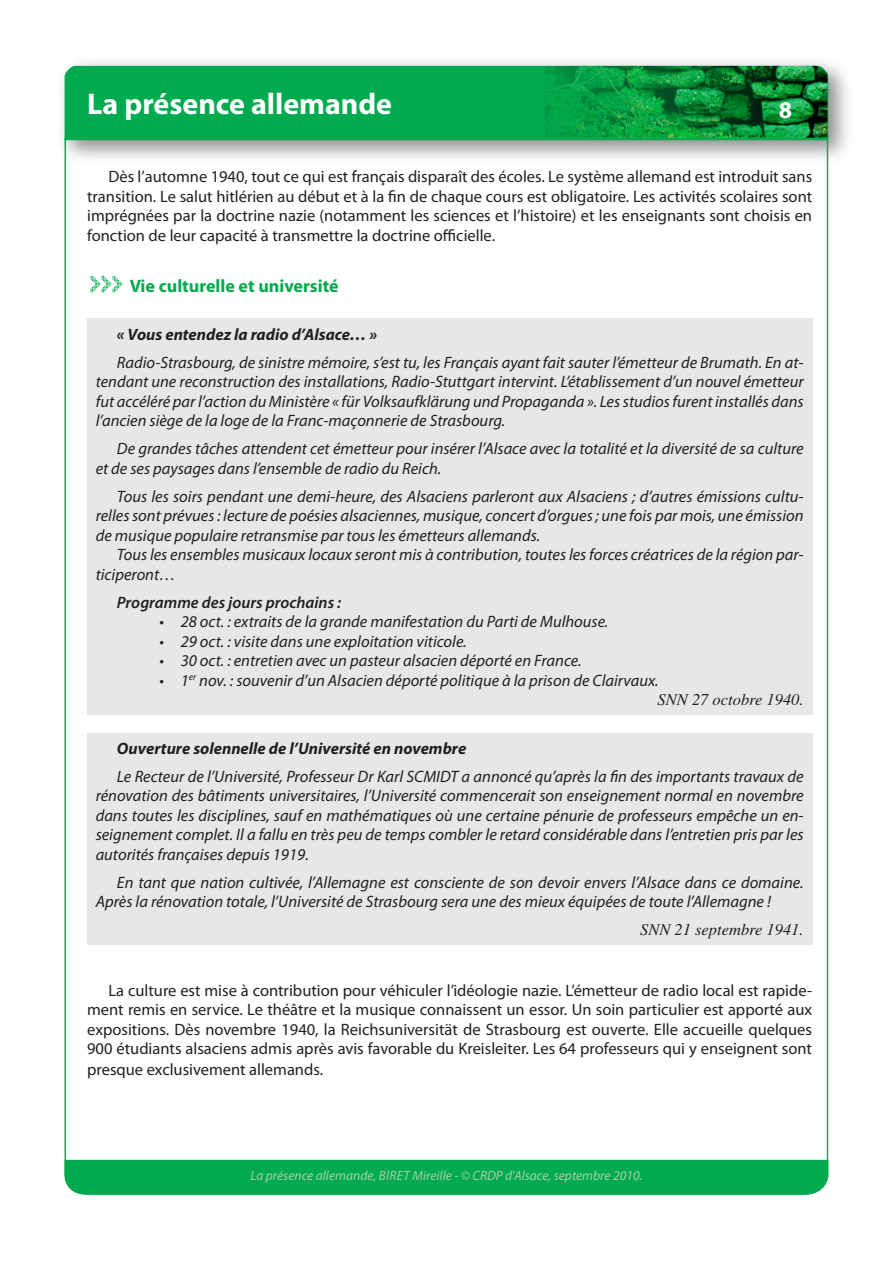
<style>
.page{position:relative;width:893px;height:1263px;background:#fff}
.page>*{position:absolute;margin:0;border:0;box-sizing:border-box;transform-origin:0 0}
.t1{font:700 30px "Myriad Pro";color:#fff}
.t2{font:700 24px "Myriad Pro";color:#fff}
.sous-titre_2{font:700 18px "Myriad Pro";color:#00aa4f}
.paragraphe_normal{font:italic 16.5px/19.5px "Myriad Pro";color:#231f20;text-align:justify}
.paragraphe_normal-2{font:16.5px/19.5px "Myriad Pro";color:#231f20;text-align:justify}
.paragraphe_à_puce{font:italic 16.5px "Myriad Pro";color:#231f20}
.paragraphe_normal-3{font:italic 700 16.5px "Myriad Pro";color:#231f20}
.paragraphe_normal-4{font:italic 16.5px "Times";color:#231f20}
.paragraphe_normal-5{font:italic 600 16.5px "Myriad Pro";color:#231f20}
.t3{font:italic 13.5px "Myriad Pro";color:#abcfaa}
.s1{font-style:normal}
</style>
<div class="page">
<img style="left:62px;top:62px;width:786px;height:111px">
<div style="left:65px;top:66px;width:763px;height:74px;background:#00aa4f"></div>
<hr style="left:65px;top:137px;width:1px;height:1038px;background:#00aa4f">
<hr style="left:827px;top:138px;width:1px;height:1038px;background:#00aa4f">
<div style="left:65px;top:1160px;width:763px;height:35px;background:#00aa4f"></div>
<img style="left:546px;top:66px;width:281px;height:72px">
<svg style="left:90px;top:276px;width:32px;height:16px"></svg>
<div style="left:87px;top:319px;width:725px;height:396px;background:#e6e7e9"></div>
<div style="left:87px;top:733px;width:725px;height:211px;background:#e6e7e9"></div>
<h1 class="t1" style="left:87px;top:84px;width:306px">La présence allemande</h1>
<h2 class="t2" style="left:779px;top:94px;width:15px">8</h2>
<p class="paragraphe_normal-2" style="left:87px;top:167px;width:727px;text-indent:21px">Dès l’automne 1940, tout ce qui est français disparaît des écoles. Le système allemand est introduit sans transition. Le salut hitlérien au début et à la fin de chaque cours est obligatoire. Les activités scolaires sont imprégnées par la doctrine nazie (notamment les sciences et l’histoire) et les enseignants sont choisis en fonction de leur capacité à transmettre la doctrine officielle.</p>
<p class="sous-titre_2" style="left:130px;top:274px;width:211px">Vie culturelle et université</p>
<p class="paragraphe_normal-3" style="left:117px;top:323px;width:262px">« Vous entendez la radio d’Alsace… »</p>
<p class="paragraphe_normal" style="left:96px;top:352px;width:709px;text-indent:21px">Radio-Strasbourg, de sinistre mémoire, s’est tu, les Français ayant fait sauter l’émetteur de Brumath. En at&shy;tendant une reconstruction des installations, Radio-Stuttgart intervint. L’établissement d’un nouvel émetteur fut accéléré par l’action du Ministère « für Volksaufklärung und Propaganda ». Les studios furent installés dans l’ancien siège de la loge de la Franc-maçonnerie de Strasbourg.</p>
<p class="paragraphe_normal" style="left:96px;top:439px;width:709px;text-indent:21px">De grandes tâches attendent cet émetteur pour insérer l’Alsace avec la totalité et la diversité de sa culture et de ses paysages dans l’ensemble de radio du Reich.</p>
<p class="paragraphe_normal" style="left:96px;top:486px;width:709px;text-indent:21px">Tous les soirs pendant une demi-heure, des Alsaciens parleront aux Alsaciens ; d’autres émissions cultu&shy;relles sont prévues : lecture de poésies alsaciennes, musique, concert d’orgues ; une fois par mois, une émission de musique populaire retransmise par tous les émetteurs allemands.</p>
<p class="paragraphe_normal" style="left:96px;top:545px;width:709px;text-indent:21px">Tous les ensembles musicaux locaux seront mis à contribution, toutes les forces créatrices de la région par&shy;ticiperont…</p>
<p class="paragraphe_normal-5" style="left:117px;top:592px;width:226px">Programme des jours prochains :</p>
<p class="paragraphe_à_puce" style="left:159px;top:611px;width:450px"><span class="s1">•</span> 28 oct. : extraits de la grande manifestation du Parti de Mulhouse.</p>
<p class="paragraphe_à_puce" style="left:159px;top:631px;width:309px"><span class="s1">•</span> 29 oct. : visite dans une exploitation viticole.</p>
<p class="paragraphe_à_puce" style="left:159px;top:650px;width:424px"><span class="s1">•</span> 30 oct. : entretien avec un pasteur alsacien déporté en France.</p>
<p class="paragraphe_à_puce" style="left:159px;top:670px;width:501px"><span class="s1">•</span> 1<sup>er</sup> nov. : souvenir d’un Alsacien déporté politique à la prison de Clairvaux.</p>
<p class="paragraphe_normal-4" style="left:658px;top:691px;width:148px">SNN 27 octobre 1940.</p>
<p class="paragraphe_normal-3" style="left:117px;top:737px;width:351px">Ouverture solennelle de l’Université en novembre</p>
<p class="paragraphe_normal" style="left:96px;top:766px;width:709px;text-indent:21px">Le Recteur de l’Université, Professeur Dr Karl SCMIDT a annoncé qu’après la fin des importants travaux de rénovation des bâtiments universitaires, l’Université commencerait son enseignement normal en novembre dans toutes les disciplines, sauf en mathématiques où une certaine pénurie de professeurs empêche un en&shy;seignement complet. Il a fallu en très peu de temps combler le retard considérable dans l’entretien pris par les autorités françaises depuis 1919.</p>
<p class="paragraphe_normal" style="left:96px;top:872px;width:709px;text-indent:21px">En tant que nation cultivée, l’Allemagne est consciente de son devoir envers l’Alsace dans ce domaine.<br>Après la rénovation totale, l’Université de Strasbourg sera une des mieux équipées de toute l’Allemagne !</p>
<p class="paragraphe_normal-4" style="left:640px;top:921px;width:165px">SNN 21 septembre 1941.</p>
<p class="paragraphe_normal-2" style="left:87px;top:980px;width:726px;text-indent:21px">La culture est mise à contribution pour véhiculer l’idéologie nazie. L’émetteur de radio local est rapide&shy;ment remis en service. Le théâtre et la musique connaissent un essor. Un soin particulier est apporté aux expositions. Dès novembre 1940, la Reichsuniversität de Strasbourg est ouverte. Elle accueille quelques 900 étudiants alsaciens admis après avis favorable du Kreisleiter. Les 64 professeurs qui y enseignent sont</p>
<p class="paragraphe_normal-2" style="left:87px;top:1059px;width:238px">presque exclusivement allemands.</p>
<p class="t3" style="left:250px;top:1167px;width:394px">La présence allemande, BIRET Mireille - © CRDP d’Alsace, septembre 2010.</p>
</div>
